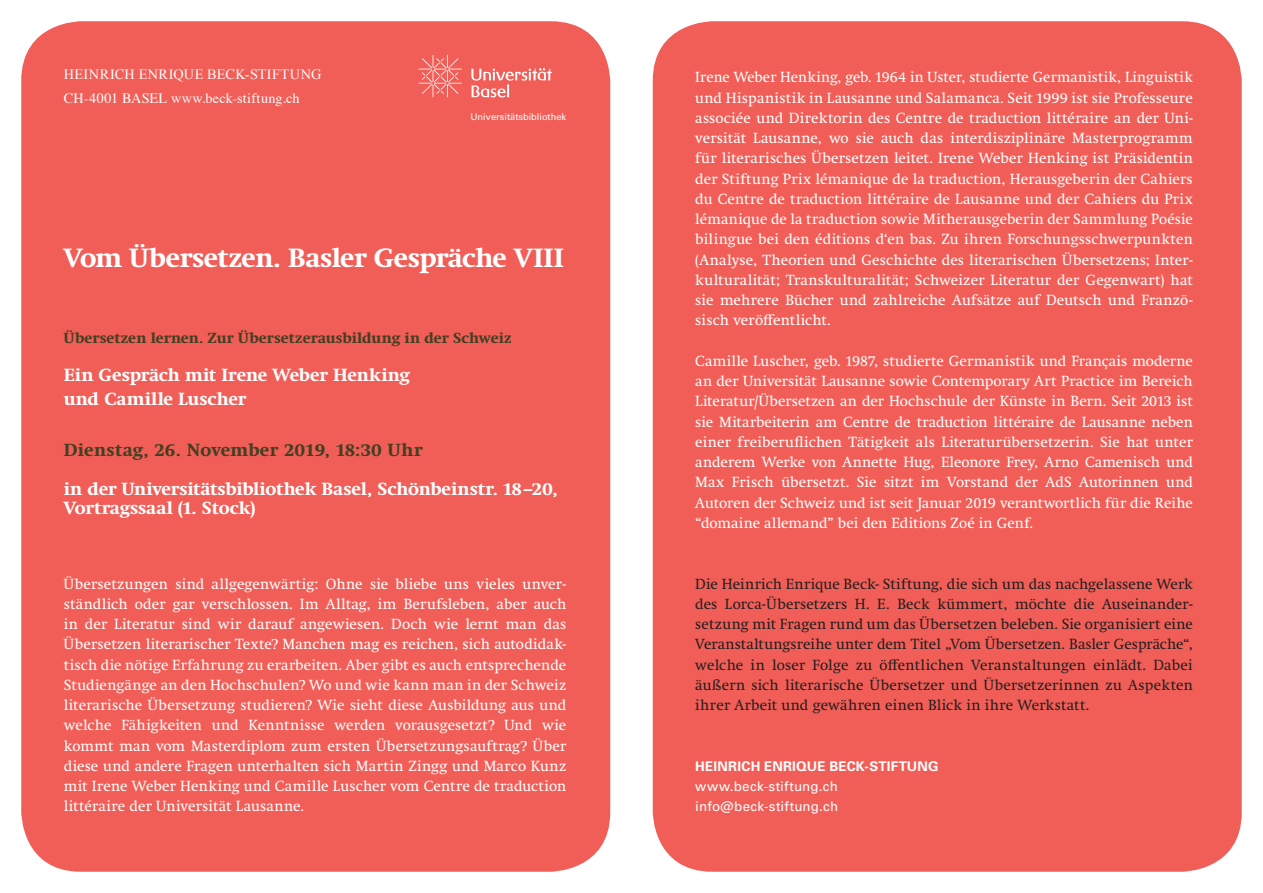
<style>
.page{position:relative;width:1263px;height:893px;background:#fff}
.page>*{position:absolute;margin:0;border:0;box-sizing:border-box;transform-origin:0 0}
.t1{font:700 27px "Swift Neue LT Pro";letter-spacing:-.015em;color:#fff}
.t2{font:700 18px/24px "Swift Neue LT Pro";color:#fff}
.t3{font:700 18px "Swift Neue LT Pro";letter-spacing:.02em;color:#423f22}
.t4{font:15px/20.2px "Swift Neue LT Pro";letter-spacing:.01em;color:#fff;text-align:justify}
.t5{font:15px/20.2px "Swift Neue LT Pro";letter-spacing:.015em;color:#231f20;text-align:justify}
.t6{font:700 15px "Swift Neue LT Pro";letter-spacing:.005em;color:#423f22}
.t7{font:14.25px "Times";letter-spacing:.02em;color:#fff}
.t8{font:14.25px "Times New Roman";letter-spacing:.025em;color:#fff}
.t9{font:13.35px/20.2px "Univers";letter-spacing:.02em;color:#fff}
.t10{font:700 13.35px "Univers";letter-spacing:.02em;color:#fff}
.t11{font:9.3px "Univers";color:#fff}
</style>
<div class="page">
<div style="left:653px;top:21px;width:589px;height:851px;background:#f15e57;border-radius:60px"></div>
<div style="left:21px;top:21px;width:589px;height:851px;background:#f15e57;border-radius:60px"></div>
<svg style="left:471px;top:68px;width:81px;height:29px"></svg>
<svg style="left:419px;top:55px;width:43px;height:42px"></svg>
<p class="t8" style="left:64px;top:65px;width:259px">HEINRICH ENRIQUE BECK-STIFTUNG</p>
<p class="t7" style="left:64px;top:85px;width:237px">CH-4001 BASEL www.beck-stiftung.ch</p>
<p class="t11" style="left:470px;top:111px;width:97px">Universitätsbibliothek</p>
<h1 class="t1" style="left:64px;top:242px;width:501px">Vom Übersetzen. Basler Gespräche VIII</h1>
<p class="t6" style="left:64px;top:329px;width:449px">Übersetzen lernen. Zur Übersetzerausbildung in der Schweiz</p>
<p class="t2" style="left:64px;top:363px;width:348px">Ein Gespräch mit Irene Weber Henking und Camille Luscher</p>
<p class="t3" style="left:64px;top:439px;width:360px">Dienstag, 26. November 2019, 18:30 Uhr</p>
<p class="t2" style="left:64px;top:479px;width:495px;line-height:19.5px">in der Universitätsbibliothek Basel, Schönbeinstr. 18–20,<br>Vortragssaal (1. Stock)</p>
<p class="t4" style="left:64px;top:573px;width:504px">Übersetzungen sind allgegenwärtig: Ohne sie bliebe uns vieles unver&shy;ständlich oder gar verschlossen. Im Alltag, im Berufsleben, aber auch in der Literatur sind wir darauf angewiesen. Doch wie lernt man das Übersetzen literarischer Texte? Manchen mag es reichen, sich autodidak&shy;tisch die nötige Erfahrung zu erarbeiten. Aber gibt es auch entsprechende Studiengänge an den Hochschulen? Wo und wie kann man in der Schweiz literarische Übersetzung studieren? Wie sieht diese Ausbildung aus und welche Fähigkeiten und Kenntnisse werden vorausgesetzt? Und wie kommt man vom Masterdiplom zum ersten Übersetzungsauftrag? Über diese und andere Fragen unterhalten sich Martin Zingg und Marco Kunz mit Irene Weber Henking und Camille Luscher vom Centre de traduction littéraire der Universität Lausanne.</p>
<p class="t4" style="left:695px;top:67px;width:499px">Irene Weber Henking, geb. 1964 in Uster, studierte Germanistik, Linguistik und Hispanistik in Lausanne und Salamanca. Seit 1999 ist sie Professeure associée und Direktorin des Centre de traduction littéraire an der Uni&shy;versität Lausanne, wo sie auch das interdisziplinäre Masterprogramm für literarisches Übersetzen leitet. Irene Weber Henking ist Präsidentin der Stiftung Prix lémanique de la traduction, Herausgeberin der Cahiers du Centre de traduction littéraire de Lausanne und der Cahiers du Prix lémanique de la traduction sowie Mitherausgeberin der Sammlung Poésie bilingue bei den éditions d‘en bas. Zu ihren Forschungsschwerpunkten (Analyse, Theorien und Geschichte des literarischen Übersetzens; Inter&shy;kulturalität; Transkulturalität; Schweizer Literatur der Gegenwart) hat sie mehrere Bücher und zahlreiche Aufsätze auf Deutsch und Franzö&shy;sisch veröffentlicht.</p>
<p class="t4" style="left:695px;top:350px;width:499px">Camille Luscher, geb. 1987, studierte Germanistik und Français moderne an der Universität Lausanne sowie Contemporary Art Practice im Bereich Literatur/Übersetzen an der Hochschule der Künste in Bern. Seit 2013 ist sie Mitarbeiterin am Centre de traduction littéraire de Lausanne neben einer freiberuflichen Tätigkeit als Literaturübersetzerin. Sie hat unter anderem Werke von Annette Hug, Eleonore Frey, Arno Camenisch und Max Frisch übersetzt. Sie sitzt im Vorstand der AdS Autorinnen und Autoren der Schweiz und ist seit Januar 2019 verantwortlich für die Reihe “domaine allemand” bei den Editions Zoé in Genf.</p>
<p class="t5" style="left:695px;top:573px;width:499px">Die Heinrich Enrique Beck- Stiftung, die sich um das nachgelassene Werk des Lorca-Übersetzers H. E. Beck kümmert, möchte die Auseinander&shy;setzung mit Fragen rund um das Übersetzen beleben. Sie organisiert eine Veranstaltungsreihe unter dem Titel „Vom Übersetzen. Basler Gespräche“, welche in loser Folge zu öffentlichen Veranstaltungen einlädt. Dabei äußern sich literarische Übersetzer und Übersetzerinnen zu Aspekten ihrer Arbeit und gewähren einen Blick in ihre Werkstatt.</p>
<p class="t10" style="left:695px;top:757px;width:245px">HEINRICH ENRIQUE BECK-STIFTUNG</p>
<p class="t9" style="left:695px;top:776px;width:145px">www.beck-stiftung.ch info@beck-stiftung.ch</p>
</div>
